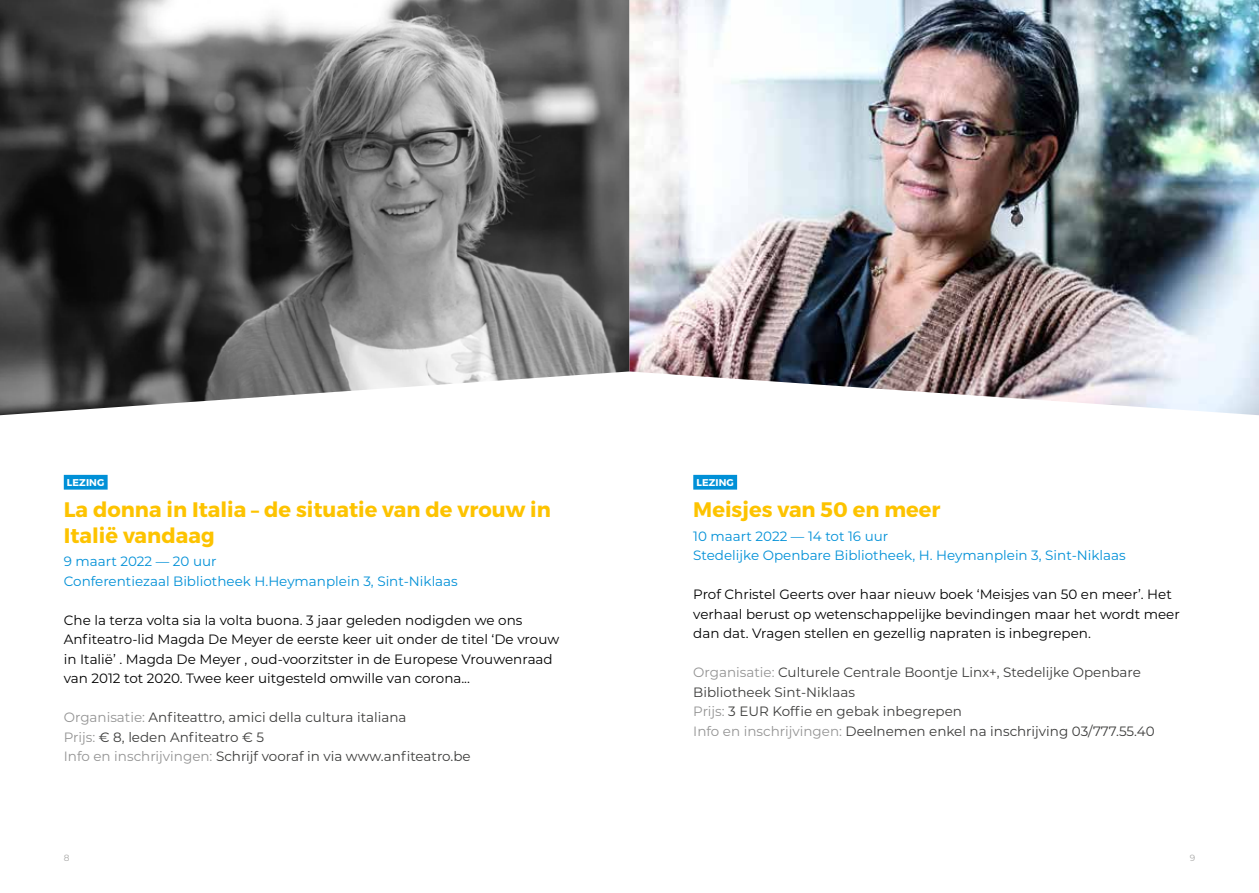
<style>
.page{position:relative;width:1259px;height:893px;background:#fff}
.page>*{position:absolute;margin:0;border:0;box-sizing:border-box;transform-origin:0 0}
.t1{font:700 21px/25.5px "Montserrat";color:#fdc300}
.t2{font:13.5px/19.5px "Montserrat";color:#000}
.t3{font:13.5px/19.5px "Montserrat";color:#3c3c3b}
.t4{font:13.5px/19.5px "Montserrat";color:#0090d7}
.t5{font:700 9.9px "Montserrat";letter-spacing:.01em;color:#fff}
.t6{font:9px "Montserrat";color:#a8a8a7}
.s1{font-size:19.5px}
.s2{color:#949494}
</style>
<div class="page">
<div style="left:64px;top:475px;width:44px;height:15px;background:#0090d7"></div>
<img style="left:0;top:0;width:1259px;height:415px">
<div style="left:693px;top:475px;width:44px;height:15px;background:#0090d7"></div>
<p class="t5" style="left:67px;top:476px;width:39px">LEZING</p>
<h1 class="t1" style="left:64px;top:497px;width:489px">La donna in Italia <span class="s1">–</span> de situatie van de vrouw in<br>Italië vandaag</h1>
<p class="t4" style="left:64px;top:551px;width:395px">9 maart 2022 — 20 uur<br>Conferentiezaal Bibliotheek H.Heymanplein 3, Sint-Niklaas</p>
<p class="t2" style="left:64px;top:610px;width:497px">Che la terza volta sia la volta buona. 3 jaar geleden nodigden we ons Anfiteatro-lid Magda De Meyer de eerste keer uit onder de titel ‘De vrouw in Italië’ . Magda De Meyer , oud-voorzitster in de Europese Vrouwenraad van 2012 tot 2020. Twee keer uitgesteld omwille van corona...</p>
<p class="t3" style="left:64px;top:707px;width:408px"><span class="s2">Organisatie:</span> Anfiteattro, amici della cultura italiana<br><span class="s2">Prijs:</span> € 8, leden Anfiteatro € 5<br><span class="s2">Info en inschrijvingen:</span> Schrijf vooraf in via www.anfiteatro.be</p>
<p class="t5" style="left:696px;top:476px;width:39px">LEZING</p>
<h1 class="t1" style="left:693px;top:497px;width:249px">Meisjes van 50 en meer</h1>
<p class="t4" style="left:693px;top:526px;width:434px">10 maart 2022 — 14 tot 16 uur<br>Stedelijke Openbare Bibliotheek, H. Heymanplein 3, Sint-Niklaas</p>
<p class="t2" style="left:693px;top:584px;width:488px">Prof Christel Geerts over haar nieuw boek ‘Meisjes van 50 en meer’. Het verhaal berust op wetenschappelijke bevindingen maar het wordt meer dan dat. Vragen stellen en gezellig napraten is inbegrepen.</p>
<p class="t3" style="left:693px;top:662px;width:463px"><span class="s2">Organisatie:</span> Culturele Centrale Boontje Linx+, Stedelijke Openbare Bibliotheek Sint-Niklaas<br><span class="s2">Prijs:</span> 3 EUR Koffie en gebak inbegrepen<br><span class="s2">Info en inschrijvingen:</span> Deelnemen enkel na inschrijving 03/777.55.40</p>
<p class="t6" style="left:64px;top:852px;width:7px">8</p>
<p class="t6" style="left:1189px;top:852px;width:7px">9</p>
</div>
